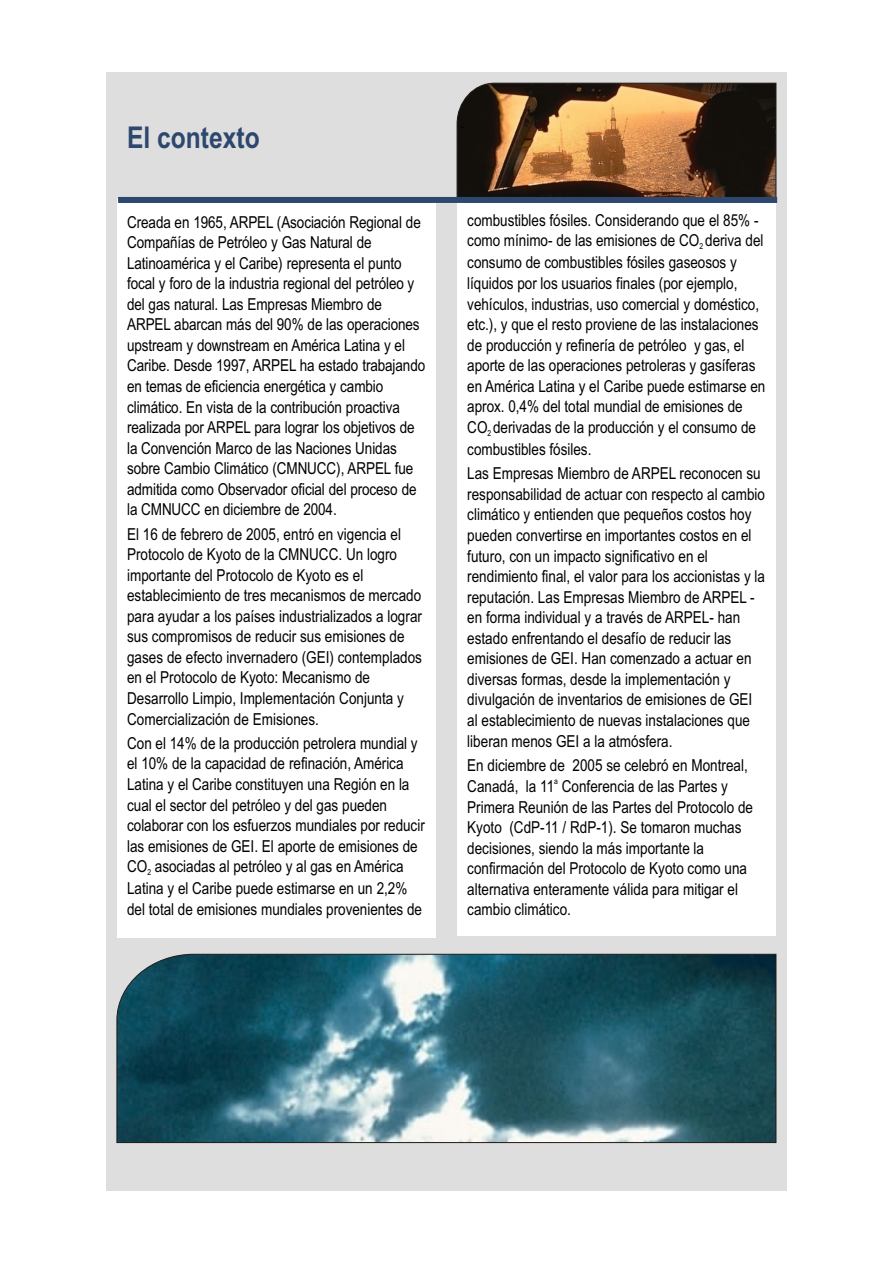
<style>
.page{position:relative;width:894px;height:1263px;background:#fff}
.page>*{position:absolute;margin:0;border:0;box-sizing:border-box;transform-origin:0 0}
.t1{font:700 30px "Arial Narrow";color:#2e476e}
.t2{font:16.5px/20.5px "Arial Narrow";color:#000}
.t3{font:8.25px "Arial Narrow";color:#000}
</style>
<div class="page">
<div style="left:106px;top:72px;width:681px;height:1119px;background:#dedede"></div>
<div style="left:117px;top:200px;width:319px;height:738px;background:#fff"></div>
<div style="left:457px;top:200px;width:319px;height:736px;background:#fff"></div>
<svg style="left:117px;top:954px;width:659px;height:189px"></svg>
<svg style="left:117px;top:83px;width:661px;height:120px"></svg>
<h1 class="t1" style="left:127px;top:127px;width:134px">El contexto</h1>
<p class="t2" style="left:127px;top:213px;width:300px">Creada en 1965, ARPEL (Asociación Regional de Compañías de Petróleo y Gas Natural de Latinoamérica y el Caribe) representa el punto focal y foro de la industria regional del petróleo y del gas natural. Las Empresas Miembro de ARPEL abarcan más del 90% de las operaciones upstream y downstream en América Latina y el Caribe. Desde 1997, ARPEL ha estado trabajando en temas de eficiencia energética y cambio climático. En vista de la contribución proactiva realizada por ARPEL para lograr los objetivos de la Convención Marco de las Naciones Unidas sobre Cambio Climático (CMNUCC), ARPEL fue admitida como Observador oficial del proceso de la CMNUCC en diciembre de 2004.</p>
<p class="t2" style="left:127px;top:525px;width:296px">El 16 de febrero de 2005, entró en vigencia el Protocolo de Kyoto de la CMNUCC. Un logro importante del Protocolo de Kyoto es el establecimiento de tres mecanismos de mercado para ayudar a los países industrializados a lograr sus compromisos de reducir sus emisiones de gases de efecto invernadero (GEI) contemplados en el Protocolo de Kyoto: Mecanismo de Desarrollo Limpio, Implementación Conjunta y Comercialización de Emisiones.</p>
<p class="t2" style="left:127px;top:734px;width:299px">Con el 14% de la producción petrolera mundial y el 10% de la capacidad de refinación, América Latina y el Caribe constituyen una Región en la cual el sector del petróleo y del gas pueden colaborar con los esfuerzos mundiales por reducir las emisiones de GEI. El aporte de emisiones de CO asociadas al petróleo y al gas en América</p>
<p class="t3" style="left:147px;top:869px;width:5px">2</p>
<p class="t2" style="left:127px;top:880px;width:296px">Latina y el Caribe puede estimarse en un 2,2% del total de emisiones mundiales provenientes de</p>
<p class="t2" style="left:467px;top:211px;width:298px">combustibles fósiles. Considerando que el 85% - como mínimo- de las emisiones de CO deriva del</p>
<p class="t3" style="left:700px;top:243px;width:5px">2</p>
<p class="t2" style="left:467px;top:254px;width:300px">consumo de combustibles fósiles gaseosos y líquidos por los usuarios finales (por ejemplo, vehículos, industrias, uso comercial y doméstico, etc.), y que el resto proviene de las instalaciones de producción y refinería de petróleo y gas, el aporte de las operaciones petroleras y gasíferas en América Latina y el Caribe puede estimarse en aprox. 0,4% del total mundial de emisiones de CO<sub>2</sub> derivadas de la producción y el consumo de</p>
<p class="t2" style="left:467px;top:439px;width:295px;line-height:24.3px">combustibles fósiles.<br>Las Empresas Miembro de ARPEL reconocen su</p>
<p class="t2" style="left:467px;top:485px;width:299px">responsabilidad de actuar con respecto al cambio climático y entienden que pequeños costos hoy pueden convertirse en importantes costos en el futuro, con un impacto significativo en el rendimiento final, el valor para los accionistas y la reputación. Las Empresas Miembro de ARPEL - en forma individual y a través de ARPEL- han estado enfrentando el desafío de reducir las emisiones de GEI. Han comenzado a actuar en diversas formas, desde la implementación y divulgación de inventarios de emisiones de GEI al establecimiento de nuevas instalaciones que liberan menos GEI a la atmósfera.</p>
<p class="t2" style="left:467px;top:756px;width:282px">En diciembre de 2005 se celebró en Montreal,</p>
<p class="t3" style="left:554px;top:778px;width:5px">a</p>
<p class="t2" style="left:467px;top:778px;width:287px">Canadá, la 11 Conferencia de las Partes y Primera Reunión de las Partes del Protocolo de Kyoto (CdP-11 / RdP-1). Se tomaron muchas decisiones, siendo la más importante la confirmación del Protocolo de Kyoto como una alternativa enteramente válida para mitigar el cambio climático.</p>
</div>
